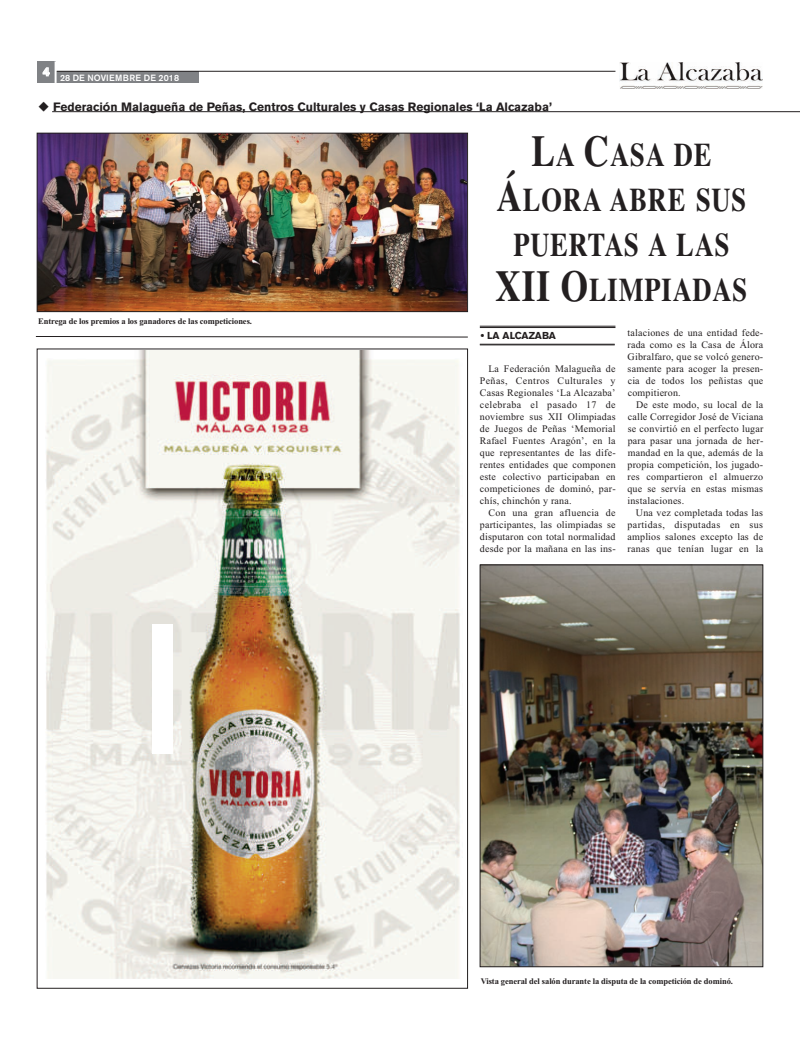
<style>
.page{position:relative;width:800px;height:1049px;background:#fff}
.page>*{position:absolute;margin:0;border:0;box-sizing:border-box;transform-origin:0 0}
.t1{font:700 33px/45px "Times";letter-spacing:.035em;color:#231f20;text-align:center;scale:.8 1}
.t2{font:700 12px "Akzidenz Grotesk BE";color:#231f20}
.t3{font:700 12px "Akzidenz Grotesk BE";color:#fff}
.t4{font:10px/12px "Times New Roman";letter-spacing:.02em;color:#231f20;text-align:justify}
.t5{font:700 10px "Akzidenz Grotesk BE";color:#231f20}
.t6{font:500 9px "Akzidenz Grotesk BE";letter-spacing:.01em;color:#fff}
.t7{font:700 8.5px "Times New Roman";letter-spacing:-.01em;color:#231f20}
.s1{font-size:44px}
</style>
<div class="page">
<div style="left:619px;top:59px;width:144px;height:31px;background:linear-gradient(to right,#fff,#fff)"></div>
<img style="left:619px;top:62px;width:143px;height:26px">
<div style="left:41px;top:72px;width:158px;height:11px;background:#808285"></div>
<hr style="left:56px;top:71px;width:559px;height:1px;background:#231f20">
<div style="left:37px;top:61px;width:18px;height:22px;background:#808285"></div>
<svg style="left:43px;top:67px;width:7px;height:9px"></svg>
<hr style="left:55px;top:61px;width:2px;height:22px;background:#fff">
<hr style="left:52px;top:111px;width:747px;height:1px;background:#231f20">
<hr style="left:479px;top:326px;width:136px;height:1px;background:#231f20">
<hr style="left:479px;top:327px;width:136px;height:1px;background:#231f20">
<hr style="left:479px;top:344px;width:135px;height:1px;background:#231f20">
<hr style="left:479px;top:345px;width:135px;height:1px;background:#231f20">
<img style="left:39px;top:135px;width:426px;height:175px">
<div style="left:37px;top:133px;width:430px;height:179px;border:1px solid #231f20"></div>
<img style="left:46px;top:351px;width:414px;height:628px">
<svg style="left:36px;top:336px;width:432px;height:1px"></svg>
<div style="left:152px;top:624px;width:20px;height:130px;background:#fff"></div>
<img style="left:481px;top:567px;width:280px;height:398px">
<div style="left:479px;top:565px;width:284px;height:402px;border:1px solid #231f20"></div>
<p class="t3" style="left:43px;top:67px;width:8px">4</p>
<p class="t2" style="left:38px;top:102px;width:515px">◆ Federación Malagueña de Peñas, Centros Culturales y Casas Regionales ‘La Alcazaba’</p>
<p class="t6" style="left:60px;top:74px;width:121px">28 DE NOVIEMBRE DE 2018</p>
<p class="t7" style="left:38px;top:316px;width:215px">Entrega de los premios a los ganadores de las competiciones.</p>
<h1 class="t1" style="left:495px;top:132px;width:316px"><span class="s1">L</span>A <span class="s1">C</span>ASA DE<br><span class="s1">Á</span>LORA ABRE SUS<br>PUERTAS A LAS<br><span class="s1">XII O</span>LIMPIADAS</h1>
<p class="t5" style="left:480px;top:331px;width:77px">• LA ALCAZABA</p>
<p class="t4" style="left:479px;top:363px;width:137px;text-indent:8px">La Federación Malagueña de Peñas, Centros Culturales y Casas Regionales ‘La Alcazaba’ celebraba el pasado 17 de noviembre sus XII Olimpiadas de Juegos de Peñas ‘Memorial Rafael Fuentes Aragón’, en la que representantes de las dife&shy;rentes entidades que componen este colectivo participaban en competiciones de dominó, par&shy;chís, chinchón y rana.</p>
<p class="t4" style="left:479px;top:507px;width:137px;text-indent:9px">Con una gran afluencia de participantes, las olimpiadas se disputaron con total normalidad desde por la mañana en las ins-</p>
<p class="t4" style="left:627px;top:327px;width:137px">talaciones de una entidad fede&shy;rada como es la Casa de Álora Gibralfaro, que se volcó genero&shy;samente para acoger la presen&shy;cia de todos los peñistas que compitieron.</p>
<p class="t4" style="left:627px;top:399px;width:137px;text-indent:9px">De este modo, su local de la calle Corregidor José de Viciana se convirtió en el perfecto lugar para pasar una jornada de her&shy;mandad en la que, además de la propia competición, los jugado&shy;res compartieron el almuerzo que se servía en estas mismas instalaciones.</p>
<p class="t4" style="left:627px;top:507px;width:137px;text-indent:8px">Una vez completada todas las partidas, disputadas en sus amplios salones excepto las de ranas que tenían lugar en la</p>
<p class="t7" style="left:480px;top:976px;width:254px">Vista general del salón durante la disputa de la competición de dominó.</p>
</div>
